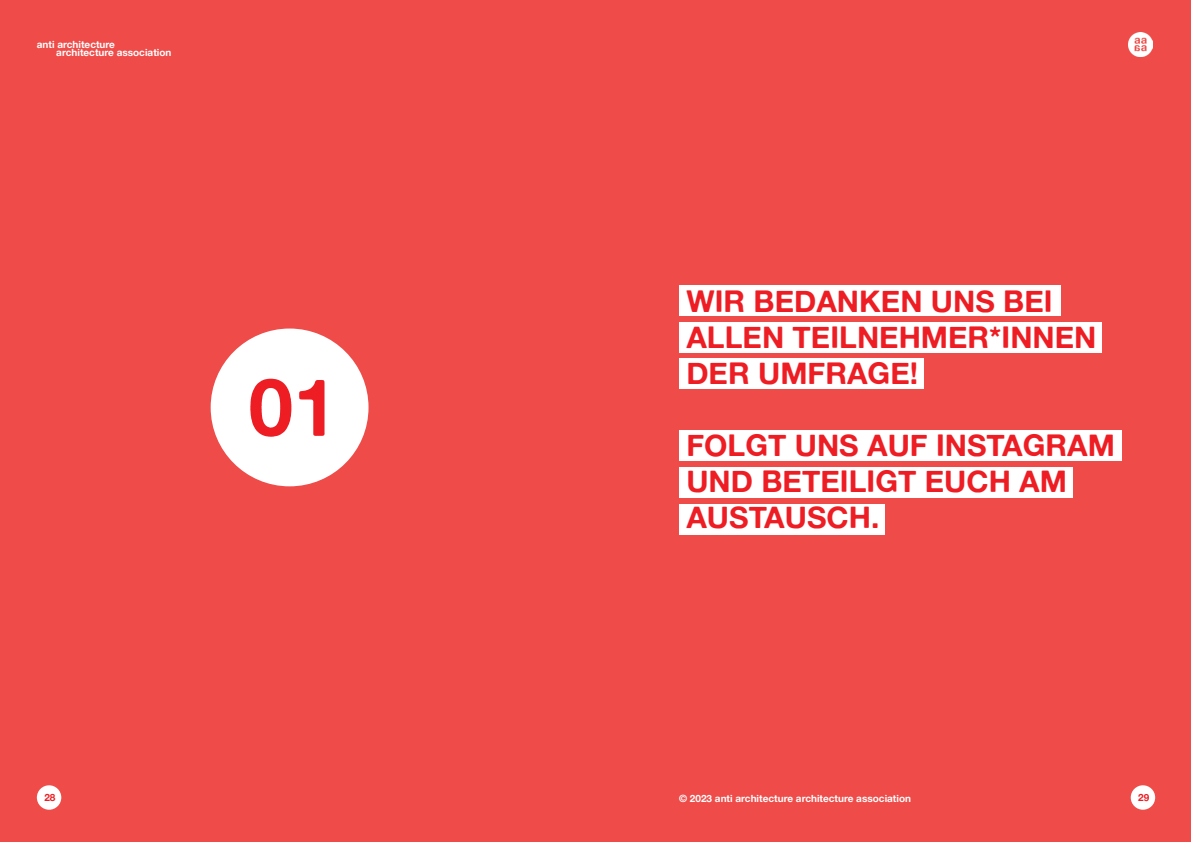
<style>
.page{position:relative;width:1191px;height:842px;background:#ef4b48}
.page>*{position:absolute;margin:0;border:0;box-sizing:border-box;transform-origin:0 0}
.t1{font:80px "Alte Haas Grotesk Bold";color:#ee1d23}
.t2{font:30px/36px "Alte Haas Grotesk Bold";color:#ee1d23}
.t3{font:10px/8px "Alte Haas Grotesk Bold";color:#fff}
.t4{font:10px "Alte Haas Grotesk Bold";color:#ee1d23}
</style>
<div class="page">
<div style="left:1130px;top:785px;width:25px;height:25px;background:#fff;border-radius:50%"></div>
<div style="left:37px;top:785px;width:24px;height:25px;background:#fff;border-radius:50%"></div>
<img style="left:1128px;top:32px;width:24px;height:25px">
<div style="left:679px;top:504px;width:205px;height:30px;background:#fff"></div>
<div style="left:679px;top:467px;width:393px;height:31px;background:#fff"></div>
<div style="left:679px;top:430px;width:442px;height:31px;background:#fff"></div>
<div style="left:679px;top:358px;width:244px;height:31px;background:#fff"></div>
<div style="left:679px;top:322px;width:422px;height:30px;background:#fff"></div>
<div style="left:211px;top:328px;width:157px;height:158px;background:#fff;border-radius:50%"></div>
<div style="left:679px;top:285px;width:381px;height:30px;background:#fff"></div>
<p class="t3" style="left:56px;top:41px;width:117px;text-indent:-19px">anti architecture architecture association</p>
<h1 class="t1" style="left:249px;top:358px;width:90px">01</h1>
<p class="t2" style="left:686px;top:283px;width:411px">WIR BEDANKEN UNS BEI<br>ALLEN TEILNEHMER*INNEN<br>DER UMFRAGE!</p>
<p class="t2" style="left:686px;top:427px;width:430px">FOLGT UNS AUF INSTAGRAM<br>UND BETEILIGT EUCH AM<br>AUSTAUSCH.</p>
<p class="t4" style="left:44px;top:791px;width:13px">28</p>
<p class="t4" style="left:1138px;top:791px;width:13px">29</p>
<p class="t3" style="left:679px;top:794px;width:233px">© 2023 anti architecture architecture association</p>
</div>
